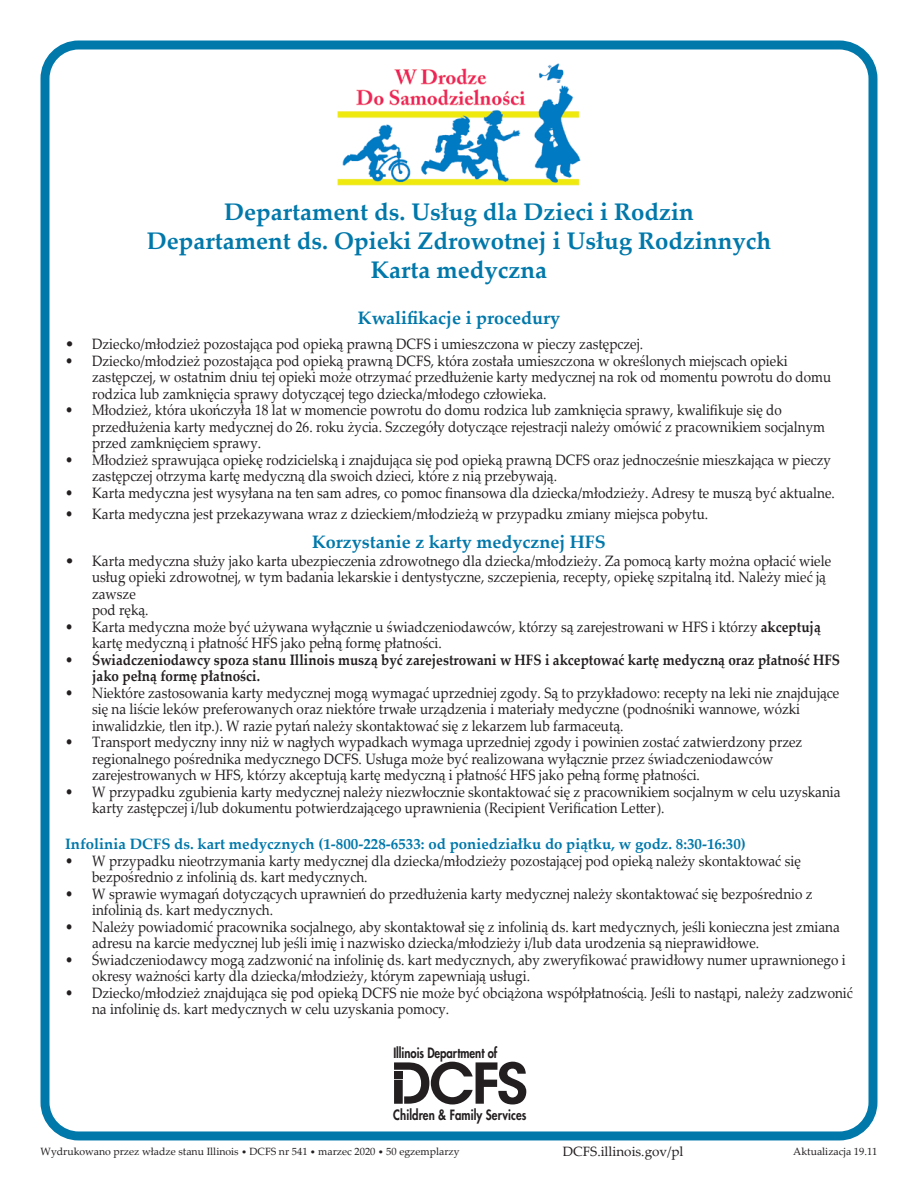
<style>
.page{position:relative;width:918px;height:1188px;background:#fff}
.page>*{position:absolute;margin:0;border:0;box-sizing:border-box;transform-origin:0 0}
.t1{font:700 24px/28.8px "Palatino Linotype";color:#0078aa;text-align:center}
.t2{font:700 18px "Palatino Linotype";color:#0078aa}
.t3{font:15px/16.5px "Palatino Linotype";color:#231f20;scale:.9 1}
.t4{font:15px/16.5px "Palatino Linotype";color:#231f20}
.t5{font:700 15px/16.5px "Palatino Linotype";color:#231f20;scale:.9 1}
.t6{font:700 15px "Palatino Linotype";color:#0078aa}
.t7{font:800 13.8px "Futura";letter-spacing:.01em;color:#231f20;scale:.82 1}
.t8{font:13.5px "Palatino Linotype";color:#231f20}
.t9{font:10.5px "Palatino Linotype";color:#231f20}
.s1{font-weight:700}
.s2{font-weight:400}
.s3{font-size:9px}
</style>
<div class="page">
<div style="left:40px;top:40px;width:838px;height:1100px;border:9px solid #0078aa;border-radius:34px"></div>
<svg style="left:394px;top:1062px;width:132px;height:42px"></svg>
<div style="left:394px;top:1071px;width:9px;height:7px;background:#231f20"></div>
<img style="left:337px;top:63px;width:244px;height:123px">
<h1 class="t1" style="left:147px;top:197px;width:626px">Departament ds. Usług dla Dzieci i Rodzin<br>Departament ds. Opieki Zdrowotnej i Usług Rodzinnych<br>Karta medyczna</h1>
<p class="t2" style="left:358px;top:306px;width:204px">Kwalifikacje i procedury</p>
<p class="t4" style="left:65px;top:335px;width:580px">• Dziecko/młodzież pozostająca pod opieką prawną DCFS i umieszczona w pieczy zastępczej.</p>
<p class="t3" style="left:92px;top:352px;width:823px;text-indent:-27px">• Dziecko/młodzież pozostająca pod opieką prawną DCFS, która została umieszczona w określonych miejscach opieki zastępczej, w ostatnim dniu tej opieki może otrzymać przedłużenie karty medycznej na rok od momentu powrotu do domu rodzica lub zamknięcia sprawy dotyczącej tego dziecka/młodego człowieka.</p>
<p class="t3" style="left:92px;top:401px;width:816px;text-indent:-27px">• Młodzież, która ukończyła 18 lat w momencie powrotu do domu rodzica lub zamknięcia sprawy, kwalifikuje się do przedłużenia karty medycznej do 26. roku życia. Szczegóły dotyczące rejestracji należy omówić z pracownikiem socjalnym przed zamknięciem sprawy.</p>
<p class="t3" style="left:92px;top:451px;width:823px;text-indent:-27px">• Młodzież sprawująca opiekę rodzicielską i znajdująca się pod opieką prawną DCFS oraz jednocześnie mieszkająca w pieczy zastępczej otrzyma kartę medyczną dla swoich dzieci, które z nią przebywają.</p>
<p class="t3" style="left:65px;top:484px;width:857px">• Karta medyczna jest wysyłana na ten sam adres, co pomoc finansowa dla dziecka/młodzieży. Adresy te muszą być aktualne.</p>
<p class="t3" style="left:65px;top:505px;width:716px">• Karta medyczna jest przekazywana wraz z dzieckiem/młodzieżą w przypadku zmiany miejsca pobytu.</p>
<p class="t2" style="left:312px;top:529px;width:295px">Korzystanie z karty medycznej HFS</p>
<p class="t4" style="left:92px;top:552px;width:741px;text-indent:-27px">• Karta medyczna służy jako karta ubezpieczenia zdrowotnego dla dziecka/młodzieży. Za pomocą karty można opłacić wiele usług opieki zdrowotnej, w tym badania lekarskie i dentystyczne, szczepienia, recepty, opiekę szpitalną itd. Należy mieć ją zawsze<br>pod ręką.</p>
<p class="t3" style="left:92px;top:618px;width:811px;text-indent:-27px">• Karta medyczna może być używana wyłącznie u świadczeniodawców, którzy są zarejestrowani w HFS i którzy <span class="s1">akceptują </span>kartę medyczną i płatność HFS jako pełną formę płatności.</p>
<p class="t5" style="left:92px;top:651px;width:833px;text-indent:-27px"><span class="s2">•</span> Świadczeniodawcy spoza stanu Illinois muszą być zarejestrowani w HFS i akceptować kartę medyczną oraz płatność HFS jako pełną formę płatności.</p>
<p class="t3" style="left:92px;top:684px;width:832px;text-indent:-27px">• Niektóre zastosowania karty medycznej mogą wymagać uprzedniej zgody. Są to przykładowo: recepty na leki nie znajdujące się na liście leków preferowanych oraz niektóre trwałe urządzenia i materiały medyczne (podnośniki wannowe, wózki inwalidzkie, tlen itp.). W razie pytań należy skontaktować się z lekarzem lub farmaceutą.</p>
<p class="t3" style="left:92px;top:733px;width:791px;text-indent:-27px">• Transport medyczny inny niż w nagłych wypadkach wymaga uprzedniej zgody i powinien zostać zatwierdzony przez regionalnego pośrednika medycznego DCFS. Usługa może być realizowana wyłącznie przez świadczeniodawców zarejestrowanych w HFS, którzy akceptują kartę medyczną i płatność HFS jako pełną formę płatności.</p>
<p class="t3" style="left:92px;top:783px;width:833px;text-indent:-27px">• W przypadku zgubienia karty medycznej należy niezwłocznie skontaktować się z pracownikiem socjalnym w celu uzyskania karty zastępczej i/lub dokumentu potwierdzającego uprawnienia (Recipient Verification Letter).</p>
<p class="t6" style="left:65px;top:833px;width:682px">Infolinia DCFS ds. kart medycznych (1-800-228-6533: od poniedziałku do piątku, w godz. 8:30-16:30)</p>
<p class="t3" style="left:92px;top:852px;width:789px;text-indent:-27px">• W przypadku nieotrzymania karty medycznej dla dziecka/młodzieży pozostającej pod opieką należy skontaktować się bezpośrednio z infolinią ds. kart medycznych.</p>
<p class="t3" style="left:92px;top:885px;width:802px;text-indent:-27px">• W sprawie wymagań dotyczących uprawnień do przedłużenia karty medycznej należy skontaktować się bezpośrednio z infolinią ds. kart medycznych.</p>
<p class="t3" style="left:92px;top:918px;width:832px;text-indent:-27px">• Należy powiadomić pracownika socjalnego, aby skontaktował się z infolinią ds. kart medycznych, jeśli konieczna jest zmiana adresu na karcie medycznej lub jeśli imię i nazwisko dziecka/młodzieży i/lub data urodzenia są nieprawidłowe.</p>
<p class="t3" style="left:92px;top:951px;width:839px;text-indent:-27px">• Świadczeniodawcy mogą zadzwonić na infolinię ds. kart medycznych, aby zweryfikować prawidłowy numer uprawnionego i okresy ważności karty dla dziecka/młodzieży, którym zapewniają usługi.</p>
<p class="t3" style="left:92px;top:984px;width:847px;text-indent:-27px">• Dziecko/młodzież znajdująca się pod opieką DCFS nie może być obciążona współpłatnością. Jeśli to nastąpi, należy zadzwonić na infolinię ds. kart medycznych w celu uzyskania pomocy.</p>
<p class="t7" style="left:393px;top:1044px;width:128px">Illinois Department of</p>
<p class="t7" style="left:393px;top:1105px;width:164px">Children &amp; Family Services</p>
<p class="t9" style="left:40px;top:1144px;width:421px">Wydrukowano przez władze stanu Illinois <span class="s3">•</span> DCFS nr 541 <span class="s3">•</span> marzec 2020 <span class="s3">•</span> 50 egzemplarzy</p>
<p class="t8" style="left:563px;top:1142px;width:122px">DCFS.illinois.gov/pl</p>
<p class="t9" style="left:793px;top:1144px;width:86px">Aktualizacja 19.11</p>
</div>
